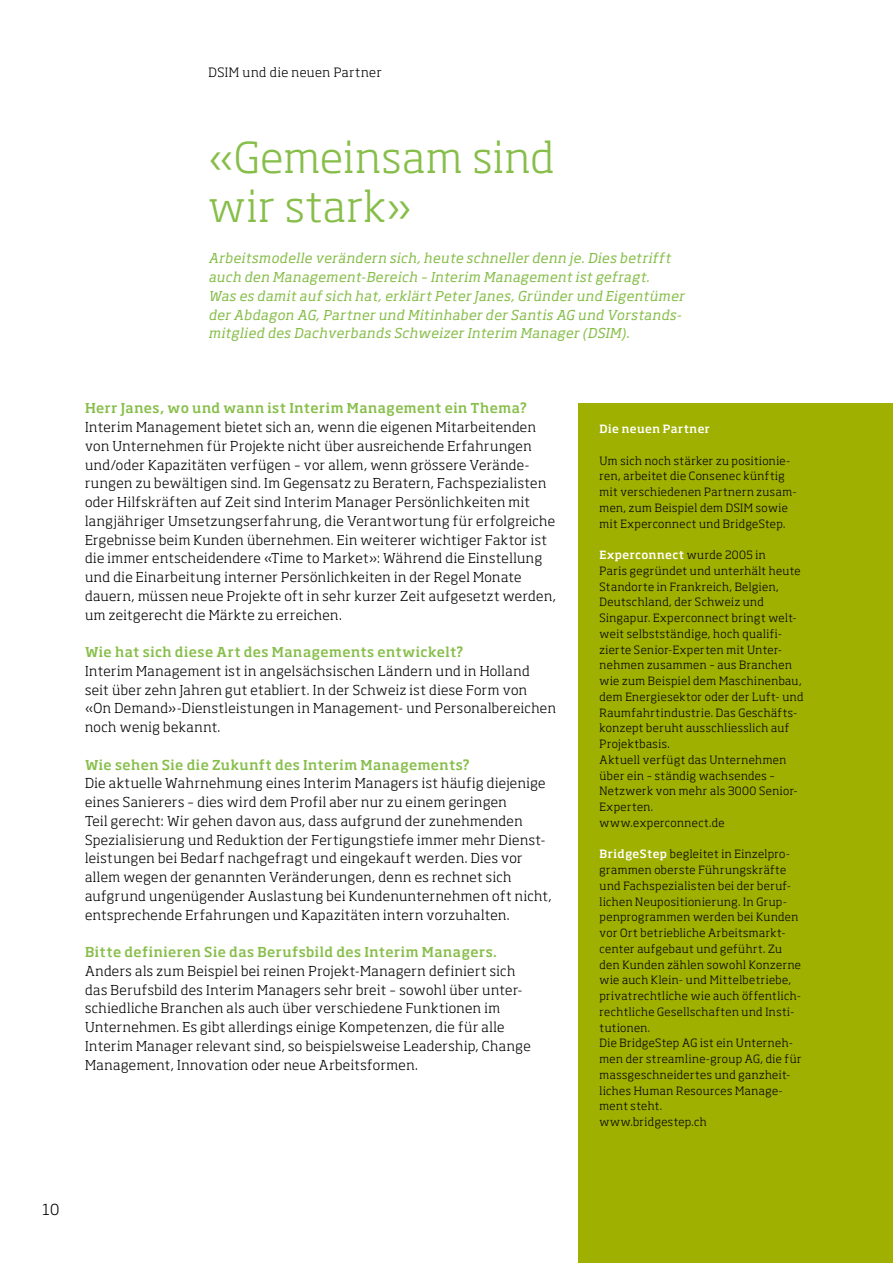
<style>
.page{position:relative;width:893px;height:1263px;background:#fff}
.page>*{position:absolute;margin:0;border:0;box-sizing:border-box;transform-origin:0 0}
.t1{font:300 42px/49.5px "Soho Pro";letter-spacing:.015em;color:#87be4a}
.t2{font:300 15px "Soho Pro";color:#000}
.t3{font:300 13.5px/18.8px "Soho Pro";letter-spacing:.035em;color:#000}
.t4{font:italic 13.5px/18.8px "Soho Pro";letter-spacing:.03em;color:#87be4a}
.t5{font:500 13.5px "Soho Pro";letter-spacing:.03em;color:#87be4a}
.t6{font:300 12.6px "Soho Pro";letter-spacing:.04em;color:#000}
.t7{font:300 11.25px/15.8px "Soho Pro";letter-spacing:.04em;color:#000}
.t8{font:500 11.25px "Soho Pro";letter-spacing:.04em;color:#fff}
.s1{font-weight:500;color:#fff}
</style>
<div class="page">
<div style="left:578px;top:403px;width:315px;height:860px;background:#9fb000"></div>
<p class="t6" style="left:208px;top:63px;width:175px">DSIM und die neuen Partner</p>
<h1 class="t1" style="left:208px;top:129px;width:347px">«Gemeinsam sind wir stark»</h1>
<p class="t4" style="left:208px;top:248px;width:478px">Arbeitsmodelle verändern sich, heute schneller denn je. Dies betrifft auch den Management-Bereich – Interim Management ist gefragt.<br>Was es damit auf sich hat, erklärt Peter Janes, Gründer und Eigentümer der Abdagon AG, Partner und Mitinhaber der Santis AG und Vorstands&shy;mitglied des Dachverbands Schweizer Interim Manager (DSIM).</p>
<p class="t5" style="left:85px;top:399px;width:444px">Herr Janes, wo und wann ist Interim Management ein Thema?</p>
<p class="t3" style="left:85px;top:416px;width:472px">Interim Management bietet sich an, wenn die eigenen Mitarbeitenden von Unternehmen für Projekte nicht über ausreichende Erfahrungen und/oder Kapazitäten verfügen – vor allem, wenn grössere Verände&shy;rungen zu bewältigen sind. Im Gegensatz zu Beratern, Fachspezialisten oder Hilfskräften auf Zeit sind Interim Manager Persönlichkeiten mit langjähriger Umsetzungserfahrung, die Verantwortung für erfolgreiche Ergebnisse beim Kunden übernehmen. Ein weiterer wichtiger Faktor ist die immer entscheidendere «Time to Market»: Während die Einstellung und die Einarbeitung interner Persönlichkeiten in der Regel Monate dauern, müssen neue Projekte oft in sehr kurzer Zeit aufgesetzt werden, um zeitgerecht die Märkte zu erreichen.</p>
<p class="t5" style="left:85px;top:642px;width:380px">Wie hat sich diese Art des Managements entwickelt?</p>
<p class="t3" style="left:85px;top:660px;width:472px">Interim Management ist in angelsächsischen Ländern und in Holland seit über zehn Jahren gut etabliert. In der Schweiz ist diese Form von «On Demand»-Dienstleistungen in Management- und Personalbereichen noch wenig bekannt.</p>
<p class="t5" style="left:85px;top:755px;width:387px">Wie sehen Sie die Zukunft des Interim Managements?</p>
<p class="t3" style="left:85px;top:773px;width:468px">Die aktuelle Wahrnehmung eines Interim Managers ist häufig diejenige eines Sanierers – dies wird dem Profil aber nur zu einem geringen<br>Teil gerecht: Wir gehen davon aus, dass aufgrund der zunehmenden Spezialisierung und Reduktion der Fertigungstiefe immer mehr Dienst&shy;leistungen bei Bedarf nachgefragt und eingekauft werden. Dies vor allem wegen der genannten Veränderungen, denn es rechnet sich aufgrund ungenügender Auslastung bei Kundenunternehmen oft nicht, entsprechende Erfahrungen und Kapazitäten intern vorzuhalten.</p>
<p class="t5" style="left:85px;top:942px;width:413px">Bitte definieren Sie das Berufsbild des Interim Managers.</p>
<p class="t3" style="left:85px;top:960px;width:447px">Anders als zum Beispiel bei reinen Projekt-Managern definiert sich das Berufsbild des Interim Managers sehr breit – sowohl über unter&shy;schiedliche Branchen als auch über verschiedene Funktionen im Unternehmen. Es gibt allerdings einige Kompetenzen, die für alle Interim Manager relevant sind, so beispielsweise Leadership, Change Management, Innovation oder neue Arbeitsformen.</p>
<p class="t8" style="left:600px;top:421px;width:112px">Die neuen Partner</p>
<p class="t7" style="left:600px;top:452px;width:199px">Um sich noch stärker zu positionie&shy;ren, arbeitet die Consenec künftig mit verschiedenen Partnern zusam&shy;men, zum Beispiel dem DSIM sowie mit Experconnect und BridgeStep.</p>
<p class="t7" style="left:600px;top:546px;width:205px"><span class="s1">Experconnect</span> wurde 2005 in<br>Paris gegründet und unterhält heute<br>Standorte in Frankreich, Belgien,<br>Deutschland, der Schweiz und<br>Singapur. Experconnect bringt welt&shy;weit selbstständige, hoch qualifi&shy;zierte Senior-Experten mit Unter&shy;nehmen zusammen – aus Branchen wie zum Beispiel dem Maschinenbau, dem Energiesektor oder der Luft- und<br>Raumfahrtindustrie. Das Geschäfts&shy;konzept beruht ausschliesslich auf<br>Projektbasis.<br>Aktuell verfügt das Unternehmen über ein – ständig wachsendes –<br>Netzwerk von mehr als 3000 Senior-<br>Experten.<br>www.experconnect.de</p>
<p class="t7" style="left:600px;top:845px;width:204px"><span class="s1">BridgeStep</span> begleitet in Einzelpro&shy;grammen oberste Führungskräfte und Fachspezialisten bei der beruf&shy;lichen Neupositionierung. In Grup&shy;penprogrammen werden bei Kunden vor Ort betriebliche Arbeitsmarkt&shy;center aufgebaut und geführt. Zu den Kunden zählen sowohl Konzerne wie auch Klein- und Mittelbetriebe, privatrechtliche wie auch öffentlich&shy;rechtliche Gesellschaften und Insti&shy;tutionen.<br>Die BridgeStep AG ist ein Unterneh&shy;men der streamline-group AG, die für massgeschneidertes und ganzheit&shy;liches Human Resources Manage&shy;ment steht.<br>www.bridgestep.ch</p>
<p class="t2" style="left:43px;top:1197px;width:18px">10</p>
</div>
